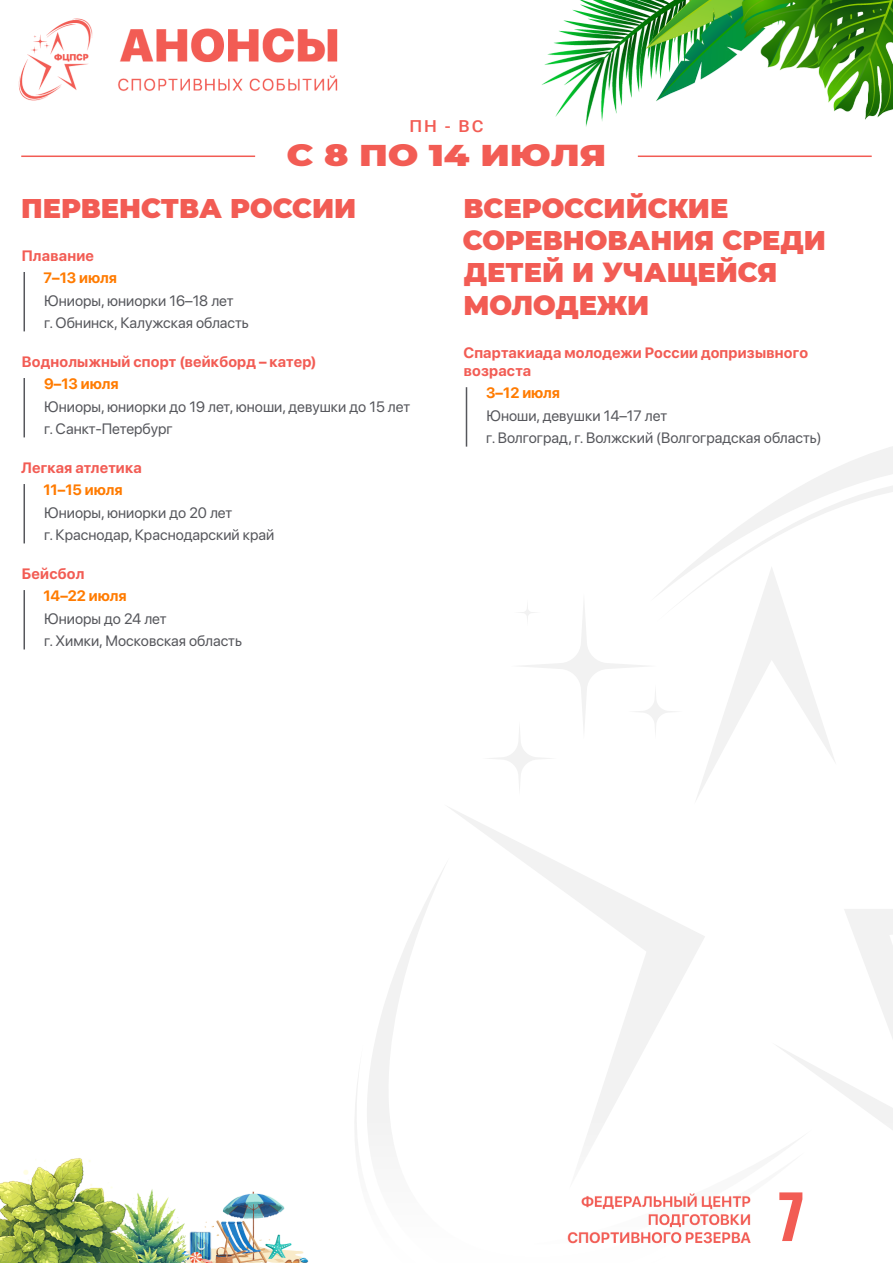
<style>
.page{position:relative;width:893px;height:1263px;background:#fff}
.page>*{position:absolute;margin:0;border:0;box-sizing:border-box;transform-origin:0 0}
.t1{font:700 60px "Oswald";color:#f25c54}
.t2{font:900 30px "Montserrat";color:#f25c54;scale:1.2 1}
.А_-_Заголовок{font:900 27px/32.4px "Montserrat";color:#f25c54}
.t3{font:500 16.5px "Roboto";color:#f25c54;scale:1.09 1}
.А_-_Текст{font:15px "SF Pro Display";color:#56575c}
.А_-_вид_спорта{font:italic 700 15px/18px "SF Pro Display";letter-spacing:.01em;color:#f25c54}
.А_-_дата{font:italic 700 15px "SF Pro Display";color:#ff7b00}
</style>
<div class="page">
<img style="left:0;top:0;width:893px;height:1263px">
<hr style="left:21px;top:156px;width:234px;height:1px;background:#f25c54">
<hr style="left:638px;top:156px;width:234px;height:1px;background:#f25c54">
<hr style="left:24px;top:272px;width:1px;height:59px;background:#56575c">
<hr style="left:24px;top:378px;width:1px;height:59px;background:#56575c">
<hr style="left:24px;top:484px;width:1px;height:59px;background:#56575c">
<hr style="left:24px;top:590px;width:1px;height:59px;background:#56575c">
<hr style="left:466px;top:387px;width:1px;height:60px;background:#56575c">
<p class="t3" style="left:409px;top:115px;width:69px">ПН - ВС</p>
<h2 class="t2" style="left:287px;top:133px;width:268px">С 8 ПО 14 ИЮЛЯ</h2>
<p class="А_-_Заголовок" style="left:21px;top:190px;width:337px">ПЕРВЕНСТВА РОССИИ</p>
<p class="А_-_вид_спорта" style="left:22px;top:246px;width:74px">Плавание</p>
<p class="А_-_дата" style="left:44px;top:267px;width:75px">7–13 июля</p>
<p class="А_-_Текст" style="left:44px;top:289px;width:191px">Юниоры, юниорки 16–18 лет</p>
<p class="А_-_Текст" style="left:44px;top:312px;width:206px">г. Обнинск, Калужская область</p>
<p class="А_-_вид_спорта" style="left:22px;top:352px;width:296px">Воднолыжный спорт (вейкборд – катер)</p>
<p class="А_-_дата" style="left:44px;top:373px;width:76px">9–13 июля</p>
<p class="А_-_Текст" style="left:44px;top:395px;width:367px">Юниоры, юниорки до 19 лет, юноши, девушки до 15 лет</p>
<p class="А_-_Текст" style="left:44px;top:418px;width:130px">г. Санкт-Петербург</p>
<p class="А_-_вид_спорта" style="left:21px;top:458px;width:122px">Легкая атлетика</p>
<p class="А_-_дата" style="left:43px;top:479px;width:81px">11–15 июля</p>
<p class="А_-_Текст" style="left:44px;top:501px;width:189px">Юниоры, юниорки до 20 лет</p>
<p class="А_-_Текст" style="left:44px;top:524px;width:232px">г. Краснодар, Краснодарский край</p>
<p class="А_-_вид_спорта" style="left:22px;top:564px;width:64px">Бейсбол</p>
<p class="А_-_дата" style="left:43px;top:585px;width:85px">14–22 июля</p>
<p class="А_-_Текст" style="left:44px;top:607px;width:124px">Юниоры до 24 лет</p>
<p class="А_-_Текст" style="left:44px;top:630px;width:199px">г. Химки, Московская область</p>
<p class="А_-_Заголовок" style="left:463px;top:190px;width:365px">ВСЕРОССИЙСКИЕ<br>СОРЕВНОВАНИЯ СРЕДИ<br>ДЕТЕЙ И УЧАЩЕЙСЯ<br>МОЛОДЕЖИ</p>
<p class="А_-_вид_спорта" style="left:463px;top:343px;width:346px">Спартакиада молодежи России допризывного возраста</p>
<p class="А_-_дата" style="left:486px;top:382px;width:75px">3–12 июля</p>
<p class="А_-_Текст" style="left:486px;top:405px;width:182px">Юноши, девушки 14–17 лет</p>
<p class="А_-_Текст" style="left:486px;top:427px;width:337px">г. Волгоград, г. Волжский (Волгоградская область)</p>
<h1 class="t1" style="left:778px;top:1185px;width:28px">7</h1>
</div>
